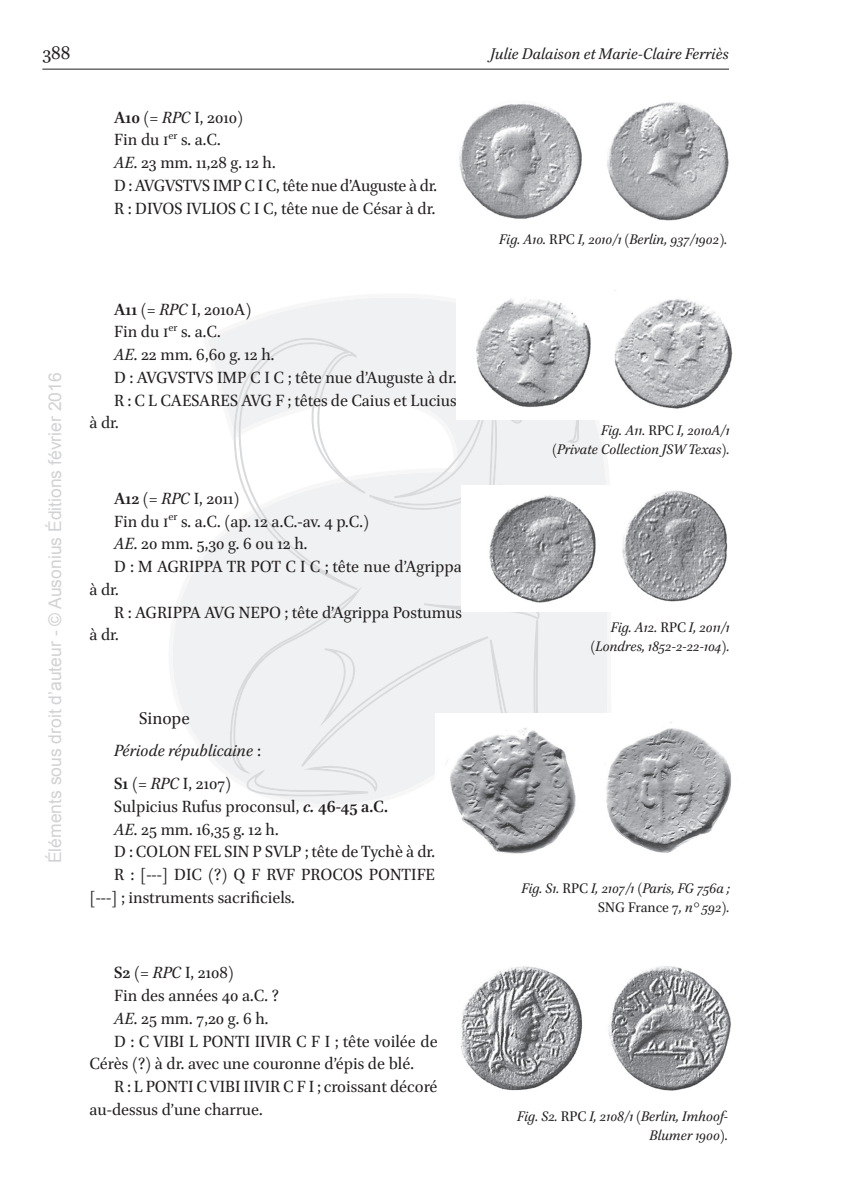
<style>
.page{position:relative;width:844px;height:1191px;background:#fff}
.page>*{position:absolute;margin:0;border:0;box-sizing:border-box;transform-origin:0 0}
.t1{font:21px "Brill";color:#231f20}
.t2{font:19.25px "Brill";color:#231f20}
.t3{font:18.38px/22.8px "Brill";color:#231f20}
.t4{font:italic 18.38px/32.7px "Brill";color:#231f20}
.t5{font:17.5px "Arial";color:#d1d2d4}
.t6{font:italic 17.5px "Brill";color:#231f20}
.t7{font:italic 15.75px/19.2px "Brill";color:#231f20;text-align:right}
.s1{font-weight:700}
.s2{font-style:italic}
.s3{font-style:normal}
.s4{font-weight:700;font-style:normal}
.s5{font-weight:700;font-style:italic}
</style>
<div class="page">
<hr style="left:42px;top:69px;width:686px;height:1px;background:#231f20">
<svg style="left:173px;top:298px;width:434px;height:506px;fill:#f0f1f2"></svg>
<svg style="left:230px;top:338px;width:355px;height:459px;fill:#f0f1f2"></svg>
<img style="left:456px;top:290px;width:277px;height:129px">
<img style="left:462px;top:485px;width:266px;height:126px">
<img style="left:435px;top:713px;width:296px;height:141px">
<img style="left:461px;top:966px;width:270px;height:125px">
<img style="left:459px;top:102px;width:270px;height:119px">
<p class="t1" style="left:42px;top:39px;width:29px">388</p>
<p class="t6" style="left:490px;top:42px;width:240px">Julie Dalaison et Marie-Claire Ferriès</p>
<p class="t3" style="left:114px;top:107px;width:324px"><span class="s1">A10</span> (= <span class="s2">RPC</span> I, 2010)<br>Fin du i<sup>er</sup> s. a.C.<br><span class="s2">AE</span>. 23 mm. 11,28 g. 12 h.<br>D : AVGVSTVS IMP C I C, tête nue d’Auguste à dr.<br>R : DIVOS IVLIOS C I C, tête nue de César à dr.</p>
<p class="t5" style="left:44px;top:863px;width:492px;rotate:-90deg">Éléments sous droit d’auteur - © Ausonius Éditions février 2016</p>
<p class="t3" style="left:114px;top:298px;width:139px"><span class="s1">A11</span> (= <span class="s2">RPC</span> I, 2010A)</p>
<p class="t3" style="left:114px;top:321px;width:108px">Fin du i<sup>er</sup> s. a.C.</p>
<p class="t3" style="left:114px;top:344px;width:162px"><span class="s2">AE</span>. 22 mm. 6,60 g. 12 h.</p>
<p class="t3" style="left:114px;top:367px;width:344px">D : AVGVSTVS IMP C I C ; tête nue d’Auguste à dr.</p>
<p class="t3" style="left:114px;top:389px;width:344px">R : C L CAESARES AVG F ; têtes de Caius et Lucius</p>
<p class="t3" style="left:89px;top:412px;width:31px">à dr.</p>
<p class="t3" style="left:114px;top:487px;width:127px"><span class="s1">A12</span> (= <span class="s2">RPC</span> I, 2011)</p>
<p class="t3" style="left:114px;top:510px;width:256px">Fin du i<sup>er</sup> s. a.C. (ap. 12 a.C.-av. 4 p.C.)</p>
<p class="t3" style="left:114px;top:533px;width:195px"><span class="s2">AE</span>. 20 mm. 5,30 g. 6 ou 12 h.</p>
<p class="t3" style="left:114px;top:556px;width:349px">D : M AGRIPPA TR POT C I C ; tête nue d’Agrippa</p>
<p class="t3" style="left:89px;top:578px;width:31px">à dr.</p>
<p class="t3" style="left:114px;top:601px;width:349px">R : AGRIPPA AVG NEPO ; tête d’Agrippa Postumus</p>
<p class="t3" style="left:89px;top:624px;width:31px">à dr.</p>
<p class="t2" style="left:139px;top:705px;width:52px">Sinope</p>
<p class="t4" style="left:114px;top:735px;width:148px">Période républicaine <span class="s3">:<br></span><span class="s4">S1</span> <span class="s3">(=</span> RPC <span class="s3">I, 2107)</span></p>
<p class="t3" style="left:114px;top:796px;width:275px">Sulpicius Rufus proconsul, <span class="s5">c.</span> <span class="s1">46-45 a.C.</span></p>
<p class="t3" style="left:114px;top:818px;width:166px"><span class="s2">AE</span>. 25 mm. 16,35 g. 12 h.</p>
<p class="t3" style="left:114px;top:841px;width:322px">D : COLON FEL SIN P SVLP ; tête de Tychè à dr.</p>
<p class="t3" style="left:114px;top:864px;width:322px">R : [---] DIC (?) Q F RVF PROCOS PONTIFE</p>
<p class="t3" style="left:89px;top:887px;width:207px">[---] ; instruments sacrificiels.</p>
<p class="t3" style="left:114px;top:962px;width:121px"><span class="s1">S2</span> (= <span class="s2">RPC</span> I, 2108)</p>
<p class="t3" style="left:114px;top:985px;width:166px">Fin des années 40 a.C. ?</p>
<p class="t3" style="left:114px;top:1007px;width:156px"><span class="s2">AE</span>. 25 mm. 7,20 g. 6 h.</p>
<p class="t3" style="left:114px;top:1030px;width:325px">D : C VIBI L PONTI IIVIR C F I ; tête voilée de</p>
<p class="t3" style="left:89px;top:1053px;width:326px">Cérès (?) à dr. avec une couronne d’épis de blé.</p>
<p class="t3" style="left:114px;top:1076px;width:325px">R : L PONTI C VIBI IIVIR C F I ; croissant décoré</p>
<p class="t3" style="left:89px;top:1098px;width:175px">au-dessus d’une charrue.</p>
<p class="t7" style="left:499px;top:230px;width:230px">Fig. A10. <span class="s3">RPC</span> I, 2010/1 (Berlin, 937/1902).</p>
<p class="t7" style="left:552px;top:421px;width:179px">Fig. A11. <span class="s3">RPC</span> I, 2010A/1 (Private Collection JSW Texas).</p>
<p class="t7" style="left:590px;top:618px;width:141px">Fig. A12. <span class="s3">RPC</span> I, 2011/1 (Londres, 1852-2-22-104).</p>
<p class="t7" style="left:521px;top:879px;width:210px">Fig. S1. <span class="s3">RPC</span> I, 2107/1 (Paris, FG 756a ;<br><span class="s3">SNG France 7</span>, n° 592).</p>
<p class="t7" style="left:517px;top:1107px;width:212px">Fig. S2. <span class="s3">RPC</span> I, 2108/1 (Berlin, Imhoof-<br>Blumer 1900).</p>
</div>
